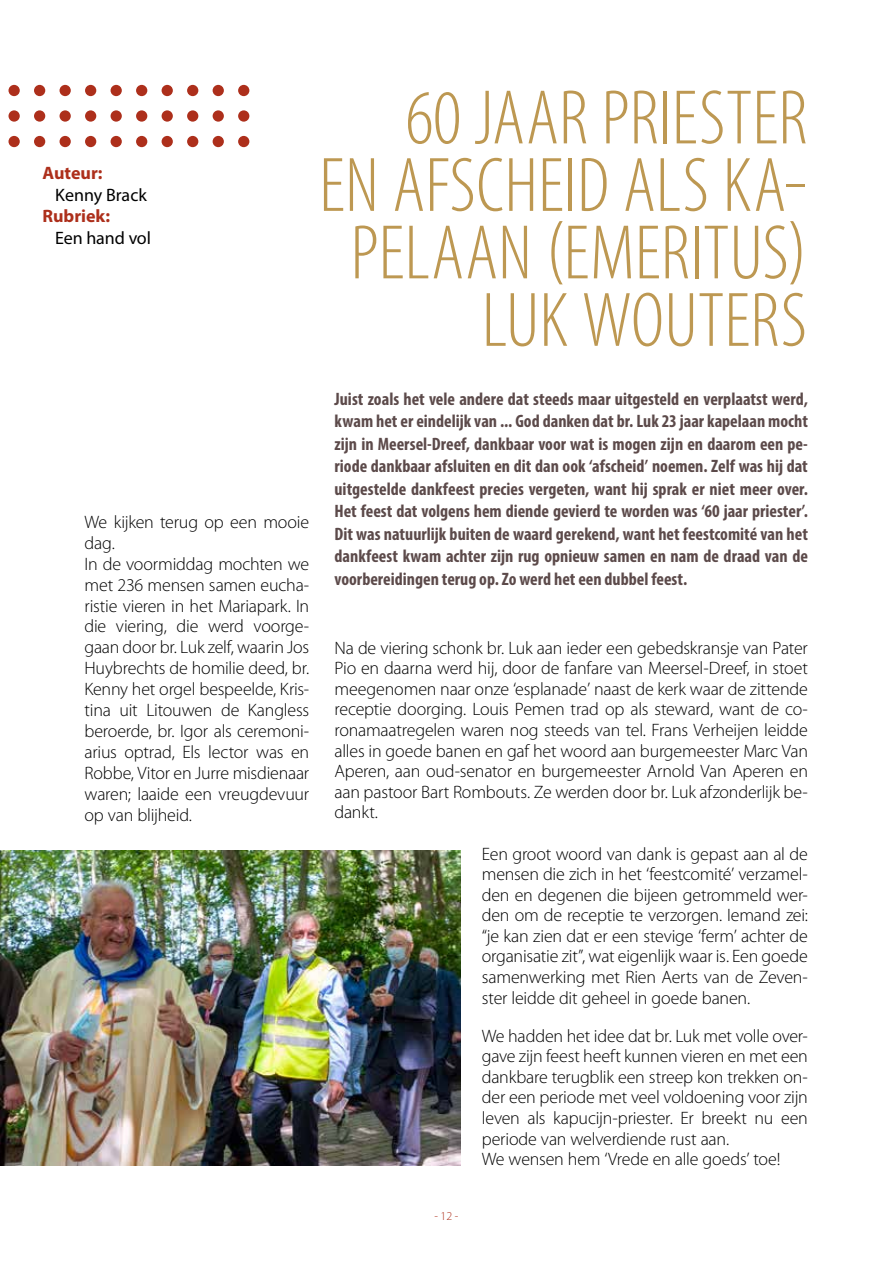
<style>
.page{position:relative;width:893px;height:1263px;background:#fff}
.page>*{position:absolute;margin:0;border:0;box-sizing:border-box;transform-origin:0 0}
.t1{font:300 condensed 78px/67.5px "Myriad Pro";letter-spacing:.005em;color:#bd9852;text-align:right}
.t2{font:300 18px/20.5px "Myriad Pro";letter-spacing:-.01em;color:#000}
.t3{font:700 condensed 18px/22.5px "Myriad Pro";color:#5c4a4a;text-align:justify}
.t4{font:18px "Myriad Pro";letter-spacing:-.005em;color:#000}
.t5{font:700 18px "Myriad Pro";color:#ad2f1b}
.t6{font:300 12px "Myriad Pro";color:#ad2f1b}
</style>
<div class="page">
<div style="left:9px;top:85px;width:11px;height:11px;background:#ad2f1b;border-radius:50%"></div>
<div style="left:9px;top:110px;width:11px;height:12px;background:#ad2f1b;border-radius:50%"></div>
<div style="left:9px;top:136px;width:11px;height:11px;background:#ad2f1b;border-radius:50%"></div>
<div style="left:34px;top:85px;width:11px;height:11px;background:#ad2f1b;border-radius:50%"></div>
<div style="left:34px;top:110px;width:11px;height:12px;background:#ad2f1b;border-radius:50%"></div>
<div style="left:34px;top:136px;width:11px;height:11px;background:#ad2f1b;border-radius:50%"></div>
<div style="left:60px;top:85px;width:11px;height:11px;background:#ad2f1b;border-radius:50%"></div>
<div style="left:60px;top:110px;width:11px;height:12px;background:#ad2f1b;border-radius:50%"></div>
<div style="left:60px;top:136px;width:11px;height:11px;background:#ad2f1b;border-radius:50%"></div>
<div style="left:85px;top:85px;width:11px;height:11px;background:#ad2f1b;border-radius:50%"></div>
<div style="left:85px;top:110px;width:11px;height:12px;background:#ad2f1b;border-radius:50%"></div>
<div style="left:85px;top:136px;width:11px;height:11px;background:#ad2f1b;border-radius:50%"></div>
<div style="left:111px;top:85px;width:11px;height:11px;background:#ad2f1b;border-radius:50%"></div>
<div style="left:111px;top:110px;width:11px;height:12px;background:#ad2f1b;border-radius:50%"></div>
<div style="left:111px;top:136px;width:11px;height:11px;background:#ad2f1b;border-radius:50%"></div>
<div style="left:136px;top:85px;width:11px;height:11px;background:#ad2f1b;border-radius:50%"></div>
<div style="left:136px;top:110px;width:11px;height:12px;background:#ad2f1b;border-radius:50%"></div>
<div style="left:136px;top:136px;width:11px;height:11px;background:#ad2f1b;border-radius:50%"></div>
<div style="left:162px;top:85px;width:11px;height:11px;background:#ad2f1b;border-radius:50%"></div>
<div style="left:162px;top:110px;width:11px;height:12px;background:#ad2f1b;border-radius:50%"></div>
<div style="left:162px;top:136px;width:11px;height:11px;background:#ad2f1b;border-radius:50%"></div>
<div style="left:187px;top:85px;width:11px;height:11px;background:#ad2f1b;border-radius:50%"></div>
<div style="left:187px;top:110px;width:11px;height:12px;background:#ad2f1b;border-radius:50%"></div>
<div style="left:187px;top:136px;width:11px;height:11px;background:#ad2f1b;border-radius:50%"></div>
<div style="left:213px;top:85px;width:11px;height:11px;background:#ad2f1b;border-radius:50%"></div>
<div style="left:213px;top:110px;width:11px;height:12px;background:#ad2f1b;border-radius:50%"></div>
<div style="left:213px;top:136px;width:11px;height:11px;background:#ad2f1b;border-radius:50%"></div>
<div style="left:238px;top:85px;width:11px;height:11px;background:#ad2f1b;border-radius:50%"></div>
<div style="left:238px;top:110px;width:11px;height:12px;background:#ad2f1b;border-radius:50%"></div>
<div style="left:238px;top:136px;width:11px;height:11px;background:#ad2f1b;border-radius:50%"></div>
<img style="left:0;top:850px;width:461px;height:315px">
<p class="t5" style="left:43px;top:161px;width:62px">Auteur:</p>
<p class="t4" style="left:55px;top:184px;width:93px">Kenny Brack</p>
<p class="t5" style="left:43px;top:205px;width:69px">Rubriek:</p>
<p class="t4" style="left:55px;top:227px;width:97px">Een hand vol</p>
<h1 class="t1" style="left:319px;top:86px;width:490px">60 JAAR PRIESTER<br>EN AFSCHEID ALS KA-<br>PELAAN (EMERITUS)<br>LUK WOUTERS</h1>
<p class="t2" style="left:85px;top:512px;width:226px">We kijken terug op een mooie dag.<br>In de voormiddag mochten we met 236 mensen samen eucha&shy;ristie vieren in het Mariapark. In die viering, die werd voorge&shy;gaan door br. Luk zelf, waarin Jos<br>Huybrechts de homilie deed, br.<br>Kenny het orgel bespeelde, Kris&shy;tina uit Litouwen de Kangless beroerde, br. Igor als ceremoni&shy;arius optrad, Els lector was en<br>Robbe, Vitor en Jurre misdienaar waren; laaide een vreugdevuur op van blijheid.</p>
<p class="t3" style="left:334px;top:387px;width:475px">Juist zoals het vele andere dat steeds maar uitgesteld en verplaatst werd, kwam het er eindelijk van ... God danken dat br. Luk 23 jaar kapelaan mocht zijn in Meersel-Dreef, dankbaar voor wat is mogen zijn en daarom een pe&shy;riode dankbaar afsluiten en dit dan ook ‘afscheid’ noemen. Zelf was hij dat uitgestelde dankfeest precies vergeten, want hij sprak er niet meer over.<br>Het feest dat volgens hem diende gevierd te worden was ‘60 jaar priester’.<br>Dit was natuurlijk buiten de waard gerekend, want het feestcomité van het dankfeest kwam achter zijn rug opnieuw samen en nam de draad van de voorbereidingen terug op. Zo werd het een dubbel feest.</p>
<p class="t2" style="left:334px;top:637px;width:475px;text-align:justify">Na de viering schonk br. Luk aan ieder een gebedskransje van Pater Pio en daarna werd hij, door de fanfare van Meersel-Dreef, in stoet meegenomen naar onze ‘esplanade’ naast de kerk waar de zittende receptie doorging. Louis Pemen trad op als steward, want de co&shy;ronamaatregelen waren nog steeds van tel. Frans Verheijen leidde alles in goede banen en gaf het woord aan burgemeester Marc Van Aperen, aan oud-senator en burgemeester Arnold Van Aperen en aan pastoor Bart Rombouts. Ze werden door br. Luk afzonderlijk be&shy;dankt.</p>
<p class="t2" style="left:482px;top:843px;width:328px;text-align:justify">Een groot woord van dank is gepast aan al de mensen die zich in het ‘feestcomité’ verzamel&shy;den en degenen die bijeen getrommeld wer&shy;den om de receptie te verzorgen. Iemand zei: “je kan zien dat er een stevige ‘ferm’ achter de organisatie zit”, wat eigenlijk waar is. Een goede samenwerking met Rien Aerts van de Zeven&shy;ster leidde dit geheel in goede banen.</p>
<p class="t2" style="left:482px;top:1025px;width:328px">We hadden het idee dat br. Luk met volle over&shy;gave zijn feest heeft kunnen vieren en met een dankbare terugblik een streep kon trekken on&shy;der een periode met veel voldoening voor zijn leven als kapucijn-priester. Er breekt nu een periode van welverdiende rust aan.<br>We wensen hem ‘Vrede en alle goeds’ toe!</p>
<p class="t6" style="left:434px;top:1210px;width:26px">- 12 -</p>
</div>
